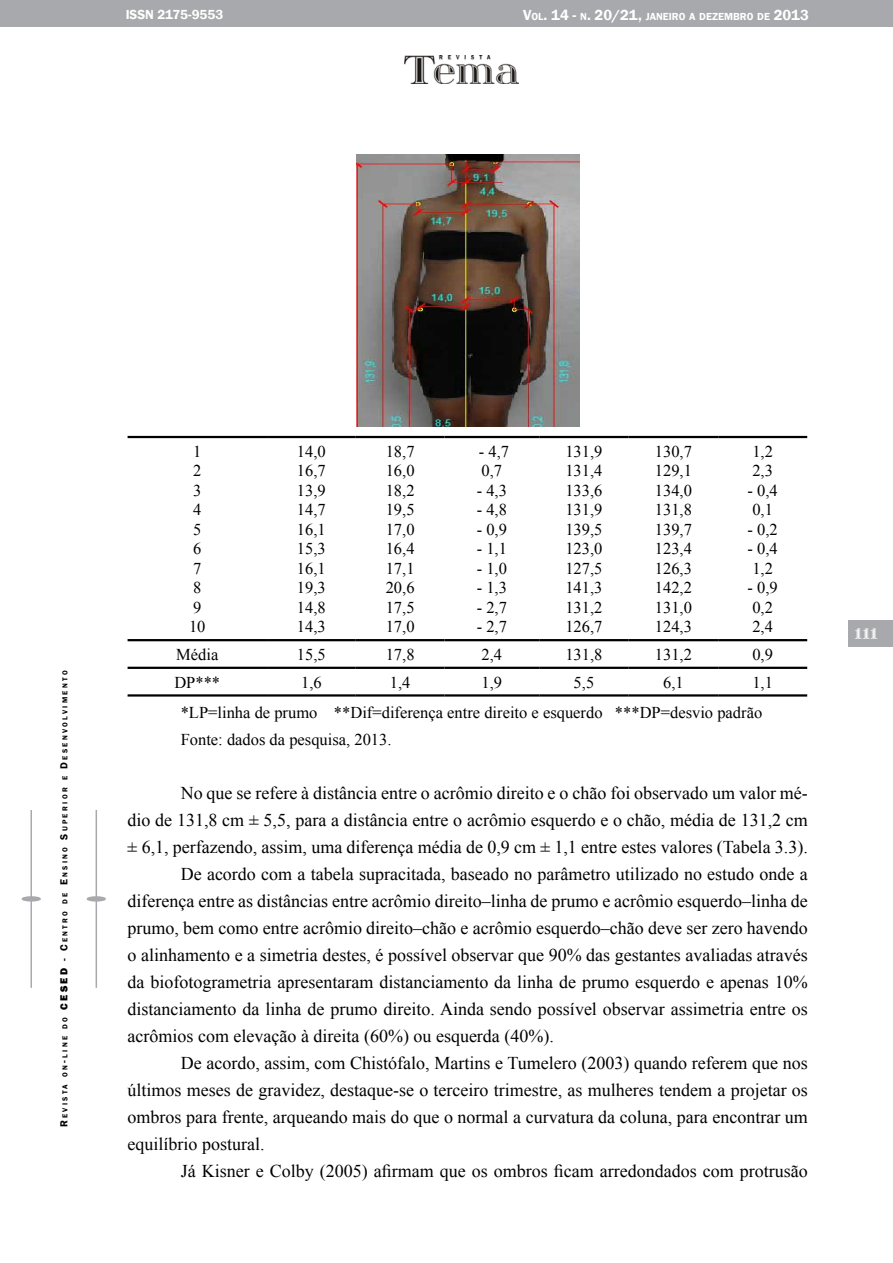
<style>
.page{position:relative;width:893px;height:1263px;background:#fff}
.page>*{position:absolute;margin:0;border:0;box-sizing:border-box;transform-origin:0 0}
.t1{font:18px "Times New Roman";color:#000}
.t2{font:18px "itsadzoke S01";color:#fff}
.t3{font:16.5px/19.5px "Times New Roman";color:#000}
.t4{font:600 13.5px "Franklin Gothic";color:#fff}
.t5{font:600 10.5px "Franklin Gothic";color:#fff}
.t6{font:600 7.35px "Franklin Gothic";letter-spacing:.315em;color:#000}
.s1{font-size:15px}
.s2{font-size:10.5px}
.s3{font-weight:800;font-size:10.5px}
</style>
<div class="page">
<div style="left:0;top:0;width:893px;height:26px;background:#a7a9ac"></div>
<img style="left:405px;top:55px;width:114px;height:29px">
<div style="left:848px;top:621px;width:45px;height:26px;background:#a7a9ac"></div>
<hr style="left:87px;top:897px;width:18px;height:4px;background:#a7a9ac;border-radius:50%">
<div style="left:87px;top:896px;width:19px;height:5px;border:2px solid #a7a9ac;border-radius:50%"></div>
<hr style="left:96px;top:810px;width:1px;height:178px;background:#a7a9ac">
<hr style="left:22px;top:897px;width:18px;height:4px;background:#a7a9ac;border-radius:50%">
<div style="left:22px;top:896px;width:19px;height:5px;border:2px solid #a7a9ac;border-radius:50%"></div>
<hr style="left:31px;top:810px;width:1px;height:178px;background:#a7a9ac">
<img style="left:356px;top:154px;width:223px;height:272px">
<hr style="left:128px;top:436px;width:139px;height:2px;background:#000">
<hr style="left:267px;top:436px;width:89px;height:2px;background:#000">
<hr style="left:356px;top:436px;width:88px;height:2px;background:#000">
<hr style="left:444px;top:436px;width:95px;height:2px;background:#000">
<hr style="left:539px;top:436px;width:90px;height:2px;background:#000">
<hr style="left:629px;top:436px;width:89px;height:2px;background:#000">
<hr style="left:718px;top:436px;width:89px;height:2px;background:#000">
<hr style="left:128px;top:639px;width:139px;height:2px;background:#000">
<hr style="left:267px;top:639px;width:89px;height:2px;background:#000">
<hr style="left:356px;top:639px;width:88px;height:2px;background:#000">
<hr style="left:444px;top:639px;width:95px;height:2px;background:#000">
<hr style="left:539px;top:639px;width:90px;height:2px;background:#000">
<hr style="left:629px;top:639px;width:89px;height:2px;background:#000">
<hr style="left:718px;top:639px;width:89px;height:2px;background:#000">
<hr style="left:128px;top:667px;width:139px;height:2px;background:#000">
<hr style="left:267px;top:667px;width:89px;height:2px;background:#000">
<hr style="left:356px;top:667px;width:88px;height:2px;background:#000">
<hr style="left:444px;top:667px;width:95px;height:2px;background:#000">
<hr style="left:539px;top:667px;width:90px;height:2px;background:#000">
<hr style="left:629px;top:667px;width:89px;height:2px;background:#000">
<hr style="left:718px;top:667px;width:89px;height:2px;background:#000">
<hr style="left:128px;top:694px;width:139px;height:2px;background:#000">
<hr style="left:267px;top:694px;width:89px;height:2px;background:#000">
<hr style="left:356px;top:694px;width:88px;height:2px;background:#000">
<hr style="left:444px;top:694px;width:95px;height:2px;background:#000">
<hr style="left:539px;top:694px;width:90px;height:2px;background:#000">
<hr style="left:629px;top:694px;width:89px;height:2px;background:#000">
<hr style="left:718px;top:694px;width:89px;height:2px;background:#000">
<p class="t4" style="left:126px;top:6px;width:99px">ISSN 2175-9553</p>
<p class="t5" style="left:523px;top:10px;width:287px"><span class="s1">V</span>OL<span class="s1">. 14 -</span> N<span class="s1">. 20/21,</span> JANEIRO A DEZEMBRO DE <span class="s1">2013</span></p>
<p class="t6" style="left:60px;top:1127px;width:458px;rotate:-90deg"><span class="s2">R</span> EVISTA ON<span class="s2">-</span>LINE DO <span class="s3">CESED</span> <span class="s2">- C</span>ENTRO DE <span class="s2">E</span> NSINO <span class="s2">S</span>UPERIOR E <span class="s2">D</span> ESENVOLVIMENTO</p>
<p class="t3" style="left:189px;top:441px;width:18px">1<br>2<br>3<br>4<br>5<br>6<br>7<br>8<br>9<br>10</p>
<p class="t3" style="left:297px;top:441px;width:30px;text-align:justify">14,0<br>16,7<br>13,9<br>14,7<br>16,1<br>15,3<br>16,1<br>19,3<br>14,8<br>14,3</p>
<p class="t3" style="left:386px;top:441px;width:30px;text-align:justify">18,7<br>16,0<br>18,2<br>19,5<br>17,0<br>16,4<br>17,1<br>20,6<br>17,5<br>17,0</p>
<p class="t3" style="left:479px;top:441px;width:32px">- 4,7<br>0,7</p>
<p class="t3" style="left:477px;top:480px;width:32px">- 4,3</p>
<p class="t3" style="left:477px;top:500px;width:32px">- 4,8</p>
<p class="t3" style="left:477px;top:519px;width:32px">- 0,9</p>
<p class="t3" style="left:477px;top:539px;width:32px">- 1,1</p>
<p class="t3" style="left:477px;top:558px;width:32px">- 1,0</p>
<p class="t3" style="left:477px;top:578px;width:32px">- 1,3</p>
<p class="t3" style="left:477px;top:597px;width:32px">- 2,7</p>
<p class="t3" style="left:477px;top:617px;width:32px">- 2,7</p>
<p class="t3" style="left:565px;top:441px;width:39px;text-align:justify">131,9<br>131,4<br>133,6<br>131,9<br>139,5<br>123,0<br>127,5<br>141,3<br>131,2<br>126,7</p>
<p class="t3" style="left:655px;top:441px;width:39px;text-align:justify">130,7<br>129,1<br>134,0<br>131,8<br>139,7<br>123,4<br>126,3<br>142,2<br>131,0<br>124,3</p>
<p class="t3" style="left:752px;top:441px;width:22px">1,2<br>2,3</p>
<p class="t3" style="left:748px;top:480px;width:32px">- 0,4<br>0,1</p>
<p class="t3" style="left:748px;top:519px;width:32px">- 0,2</p>
<p class="t3" style="left:748px;top:539px;width:32px">- 0,4<br>1,2</p>
<p class="t3" style="left:748px;top:578px;width:32px">- 0,9<br>0,2<br>2,4</p>
<p class="t3" style="left:176px;top:644px;width:44px">Média</p>
<p class="t3" style="left:297px;top:644px;width:30px">15,5</p>
<p class="t3" style="left:386px;top:644px;width:30px">17,8</p>
<p class="t3" style="left:482px;top:644px;width:22px">2,4</p>
<p class="t3" style="left:565px;top:644px;width:39px">131,8</p>
<p class="t3" style="left:655px;top:644px;width:39px">131,2</p>
<p class="t3" style="left:752px;top:644px;width:22px">0,9</p>
<p class="t3" style="left:174px;top:672px;width:47px">DP***</p>
<p class="t3" style="left:301px;top:672px;width:22px">1,6</p>
<p class="t3" style="left:390px;top:672px;width:22px">1,4</p>
<p class="t3" style="left:482px;top:672px;width:22px">1,9</p>
<p class="t3" style="left:574px;top:672px;width:22px">5,5</p>
<p class="t3" style="left:663px;top:672px;width:22px">6,1</p>
<p class="t3" style="left:181px;top:667px;width:594px;line-height:30.3px;text-indent:572px">1,1 *LP=linha de prumo **Dif=diferença entre direito e esquerdo ***DP=desvio padrão</p>
<p class="t3" style="left:181px;top:729px;width:212px">Fonte: dados da pesquisa, 2013.</p>
<p class="t1" style="left:181px;top:780px;width:629px">No que se refere à distância entre o acrômio direito e o chão foi observado um valor mé-</p>
<p class="t1" style="left:128px;top:807px;width:682px">dio de 131,8 cm ± 5,5, para a distância entre o acrômio esquerdo e o chão, média de 131,2 cm</p>
<p class="t1" style="left:128px;top:834px;width:682px">± 6,1, perfazendo, assim, uma diferença média de 0,9 cm ± 1,1 entre estes valores (Tabela 3.3).</p>
<p class="t1" style="left:181px;top:861px;width:629px">De acordo com a tabela supracitada, baseado no parâmetro utilizado no estudo onde a</p>
<p class="t1" style="left:128px;top:888px;width:682px">diferença entre as distâncias entre acrômio direito–linha de prumo e acrômio esquerdo–linha de</p>
<p class="t1" style="left:128px;top:915px;width:682px">prumo, bem como entre acrômio direito–chão e acrômio esquerdo–chão deve ser zero havendo</p>
<p class="t1" style="left:128px;top:942px;width:682px">o alinhamento e a simetria destes, é possível observar que 90% das gestantes avaliadas através</p>
<p class="t1" style="left:128px;top:969px;width:682px">da biofotogrametria apresentaram distanciamento da linha de prumo esquerdo e apenas 10%</p>
<p class="t1" style="left:128px;top:996px;width:682px">distanciamento da linha de prumo direito. Ainda sendo possível observar assimetria entre os</p>
<p class="t1" style="left:128px;top:1023px;width:428px">acrômios com elevação à direita (60%) ou esquerda (40%).</p>
<p class="t1" style="left:181px;top:1050px;width:629px">De acordo, assim, com Chistófalo, Martins e Tumelero (2003) quando referem que nos</p>
<p class="t1" style="left:128px;top:1077px;width:682px">últimos meses de gravidez, destaque-se o terceiro trimestre, as mulheres tendem a projetar os</p>
<p class="t1" style="left:128px;top:1104px;width:682px">ombros para frente, arqueando mais do que o normal a curvatura da coluna, para encontrar um</p>
<p class="t1" style="left:128px;top:1131px;width:138px">equilíbrio postural.</p>
<p class="t1" style="left:181px;top:1158px;width:629px">Já Kisner e Colby (2005) afirmam que os ombros ficam arredondados com protrusão</p>
<p class="t2" style="left:855px;top:621px;width:25px">111</p>
</div>
